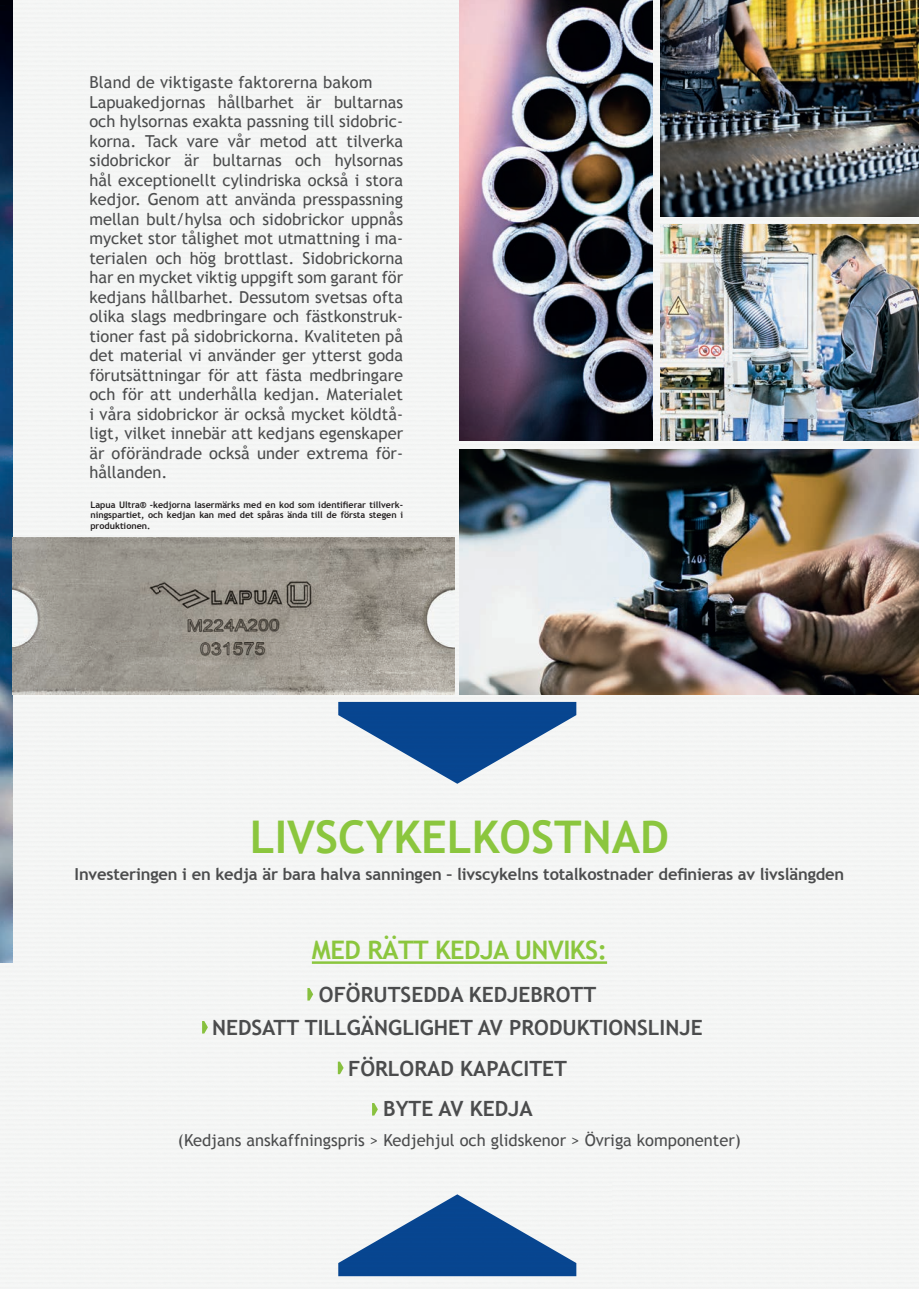
<style>
.page{position:relative;width:919px;height:1289px;background:#fff}
.page>*{position:absolute;margin:0;border:0;box-sizing:border-box;transform-origin:0 0}
.t1{font:700 45px "Trebuchet MS";color:#8bc63e}
.t2{font:700 25.5px "Trebuchet MS";letter-spacing:-.02em;color:#8bc63e}
.t3{font:700 21px/33px "Trebuchet MS";color:#4b4c4d;text-align:center}
.t4{font:16.5px/19.5px "Trebuchet MS";color:#4b4c4d}
.t5{font:700 16.5px "Trebuchet MS";letter-spacing:-.01em;color:#4b4c4d}
.t6{font:700 9px/10.5px "Trebuchet MS";color:#231f20;text-align:justify}
</style>
<div class="page">
<div style="left:13px;top:0;width:599px;height:590px;background:#f4f5f5"></div>
<div style="left:612px;top:0;width:306px;height:1288px;background:#f4f5f5"></div>
<div style="left:409px;top:590px;width:204px;height:698px;background:#f4f5f4"></div>
<div style="left:50px;top:694px;width:359px;height:594px;background:#f4f5f4"></div>
<img style="left:0;top:0;width:13px;height:962px">
<img style="left:660px;top:224px;width:258px;height:216px">
<img style="left:660px;top:0;width:258px;height:216px">
<img style="left:459px;top:0;width:193px;height:440px">
<img style="left:459px;top:449px;width:459px;height:245px">
<img style="left:13px;top:537px;width:441px;height:157px">
<img style="left:338px;top:702px;width:238px;height:81px">
<svg style="left:307px;top:988px;width:6px;height:12px"></svg>
<svg style="left:202px;top:1020px;width:6px;height:13px"></svg>
<svg style="left:338px;top:1061px;width:5px;height:13px"></svg>
<svg style="left:372px;top:1102px;width:6px;height:13px"></svg>
<hr style="left:312px;top:961px;width:295px;height:2px;background:#8bc63e">
<img style="left:338px;top:1194px;width:238px;height:82px">
<p class="t4" style="left:89px;top:73px;width:315px">Bland de viktigaste faktorerna bakom Lapuakedjornas hållbarhet är bultarnas och hylsornas exakta passning till sidobric&shy;korna. Tack vare vår metod att tilverka sidobrickor är bultarnas och hylsornas hål exceptionellt cylindriska också i stora kedjor. Genom att använda presspassning mellan bult/hylsa och sidobrickor uppnås mycket stor tålighet mot utmattning i ma&shy;terialen och hög brottlast. Sidobrickorna har en mycket viktig uppgift som garant för kedjans hållbarhet. Dessutom svetsas ofta olika slags medbringare och fästkonstruk&shy;tioner fast på sidobrickorna. Kvaliteten på det material vi använder ger ytterst goda förutsättningar för att fästa medbringare och för att underhålla kedjan. Materialet i våra sidobrickor är också mycket köldtå&shy;ligt, vilket innebär att kedjans egenskaper är oförändrade också under extrema för&shy;hållanden.</p>
<p class="t6" style="left:90px;top:499px;width:314px">Lapua Ultra® -kedjorna lasermärks med en kod som identifierar tillverk&shy;ningspartiet, och kedjan kan med det spåras ända till de första stegen i produktionen.</p>
<h1 class="t1" style="left:250px;top:809px;width:421px">LIVSCYKELKOSTNAD</h1>
<p class="t5" style="left:75px;top:864px;width:771px">Investeringen i en kedja är bara halva sanningen – livscykelns totalkostnader definieras av livslängden</p>
<h2 class="t2" style="left:312px;top:934px;width:297px">MED RÄTT KEDJA UNVIKS:</h2>
<p class="t3" style="left:212px;top:978px;width:492px">OFÖRUTSEDDA KEDJEBROTT<br>NEDSATT TILLGÄNGLIGHET AV PRODUKTIONSLINJE</p>
<p class="t3" style="left:348px;top:1047px;width:220px;line-height:40.5px">FÖRLORAD KAPACITET<br>BYTE AV KEDJA</p>
<p class="t4" style="left:178px;top:1130px;width:564px">(Kedjans anskaffningspris &gt; Kedjehjul och glidskenor &gt; Övriga komponenter)</p>
</div>
